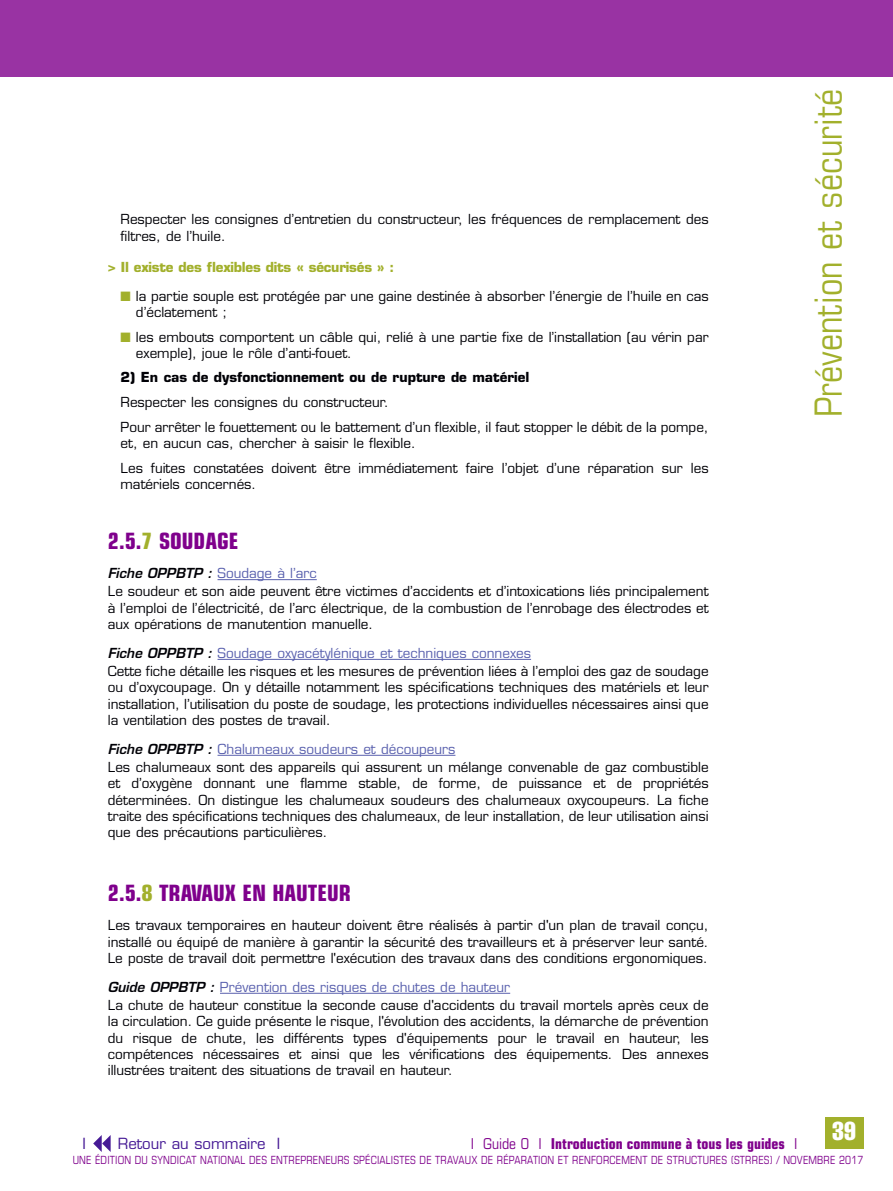
<style>
.page{position:relative;width:893px;height:1191px;background:#fff}
.page>*{position:absolute;margin:0;border:0;box-sizing:border-box;transform-origin:0 0}
.t1{font:condensed 37.5px "Eurostile";color:#a2b02c}
.t2{font:extra-condensed 25.5px "Helvetica Com";color:#fff}
.t3{font:700 condensed 22.5px "Eurostile";color:#7f008c}
.t4{font:700 condensed 15px "Eurostile";color:#7f008c}
.t5{font:15px "Eurostile";color:#461a95}
.t6{font:13.5px/16.2px "Eurostile";color:#000006}
.t7{font:700 13.5px "Eurostile";color:#000006}
.t8{font:700 13.5px "Eurostile";letter-spacing:-.015em;color:#a2b02c}
.t9{font:condensed 11.25px "Eurostile";letter-spacing:.015em;color:#7f008c;scale:.95 1}
.s1{color:#a2b02c}
.s2{font-weight:600;font-style:italic}
.s3{color:#5a61ae}
.s4{font-weight:400}
</style>
<div class="page">
<div style="left:825px;top:1116px;width:38px;height:32px;background:#a2b02c"></div>
<div style="left:0;top:0;width:893px;height:77px;background:#9933a3"></div>
<svg style="left:93px;top:1135px;width:18px;height:17px"></svg>
<hr style="left:218px;top:579px;width:99px;height:1px;background:#5a61ae">
<hr style="left:218px;top:659px;width:313px;height:1px;background:#5a61ae">
<hr style="left:218px;top:755px;width:237px;height:1px;background:#5a61ae">
<hr style="left:220px;top:993px;width:290px;height:1px;background:#5a61ae">
<p class="t6" style="left:121px;top:213px;width:590px">Respecter les consignes d’entretien du constructeur, les fréquences de remplacement des filtres, de l’huile.</p>
<p class="t8" style="left:108px;top:261px;width:288px">&gt; Il existe des flexibles dits « sécurisés » :</p>
<p class="t6" style="left:136px;top:289px;width:574px;text-indent:-15px"><span class="s1">■</span> la partie souple est protégée par une gaine destinée à absorber l’énergie de l’huile en cas d’éclatement ;</p>
<p class="t6" style="left:136px;top:330px;width:574px;text-indent:-15px"><span class="s1">■</span> les embouts comportent un câble qui, relié à une partie fixe de l’installation (au vérin par exemple), joue le rôle d’anti-fouet.</p>
<p class="t7" style="left:121px;top:372px;width:410px">2) En cas de dysfonctionnement ou de rupture de matériel</p>
<p class="t6" style="left:121px;top:391px;width:590px;line-height:24.8px">Respecter les consignes du constructeur.<br>Pour arrêter le fouettement ou le battement d’un flexible, il faut stopper le débit de la pompe,</p>
<p class="t6" style="left:121px;top:432px;width:590px;line-height:24.8px">et, en aucun cas, chercher à saisir le flexible.<br>Les fuites constatées doivent être immédiatement faire l’objet d’une réparation sur les</p>
<p class="t6" style="left:121px;top:477px;width:137px">matériels concernés.</p>
<h3 class="t3" style="left:108px;top:532px;width:132px">2.5.<span class="s1">7</span> SOUDAGE</h3>
<p class="t6" style="left:108px;top:565px;width:602px;line-height:18.3px"><span class="s2">Fiche OPPBTP :</span> <span class="s3">Soudage à l’arc<br></span>Le soudeur et son aide peuvent être victimes d’accidents et d’intoxications liés principalement</p>
<p class="t6" style="left:108px;top:601px;width:602px">à l’emploi de l’électricité, de l’arc électrique, de la combustion de l’enrobage des électrodes et aux opérations de manutention manuelle.</p>
<p class="t6" style="left:108px;top:645px;width:602px;line-height:18.3px"><span class="s2">Fiche OPPBTP :</span> <span class="s3">Soudage oxyacétylénique et techniques connexes<br></span>Cette fiche détaille les risques et les mesures de prévention liées à l’emploi des gaz de soudage</p>
<p class="t6" style="left:108px;top:681px;width:602px;text-align:justify">ou d’oxycoupage. On y détaille notamment les spécifications techniques des matériels et leur installation, l’utilisation du poste de soudage, les protections individuelles nécessaires ainsi que la ventilation des postes de travail.</p>
<p class="t6" style="left:108px;top:741px;width:602px;line-height:18.3px"><span class="s2">Fiche OPPBTP :</span> <span class="s3">Chalumeaux soudeurs et découpeurs<br></span>Les chalumeaux sont des appareils qui assurent un mélange convenable de gaz combustible</p>
<p class="t6" style="left:108px;top:776px;width:602px;text-align:justify">et d’oxygène donnant une flamme stable, de forme, de puissance et de propriétés déterminées. On distingue les chalumeaux soudeurs des chalumeaux oxycoupeurs. La fiche traite des spécifications techniques des chalumeaux, de leur installation, de leur utilisation ainsi que des précautions particulières.</p>
<h3 class="t3" style="left:108px;top:884px;width:245px">2.5.<span class="s1">8</span> TRAVAUX EN HAUTEUR</h3>
<p class="t6" style="left:108px;top:918px;width:602px;text-align:justify">Les travaux temporaires en hauteur doivent être réalisés à partir d'un plan de travail conçu, installé ou équipé de manière à garantir la sécurité des travailleurs et à préserver leur santé.<br>Le poste de travail doit permettre l'exécution des travaux dans des conditions ergonomiques.</p>
<p class="t6" style="left:108px;top:979px;width:602px;line-height:18.3px"><span class="s2">Guide OPPBTP :</span> <span class="s3">Prévention des risques de chutes de hauteur<br></span>La chute de hauteur constitue la seconde cause d'accidents du travail mortels après ceux de</p>
<p class="t6" style="left:108px;top:1014px;width:602px;text-align:justify">la circulation. Ce guide présente le risque, l'évolution des accidents, la démarche de prévention du risque de chute, les différents types d'équipements pour le travail en hauteur, les compétences nécessaires et ainsi que les vérifications des équipements. Des annexes illustrées traitent des situations de travail en hauteur.</p>
<h1 class="t1" style="left:815px;top:417px;width:330px;rotate:-90deg">Prévention et sécurité</h1>
<h2 class="t2" style="left:832px;top:1114px;width:25px">39</h2>
<p class="t9" style="left:73px;top:1156px;width:834px">UNE ÉDITION DU SYNDICAT NATIONAL DES ENTREPRENEURS SPÉCIALISTES DE TRAVAUX DE RÉPARATION ET RENFORCEMENT DE STRUCTURES (STRRES) / NOVEMBRE 2017</p>
<p class="t5" style="left:83px;top:1137px;width:5px">I</p>
<p class="t5" style="left:118px;top:1137px;width:164px">Retour au sommaire I</p>
<p class="t4" style="left:471px;top:1138px;width:328px"><span class="s4">I Guide 0 I</span> Introduction commune à tous les guides <span class="s4">I</span></p>
</div>
